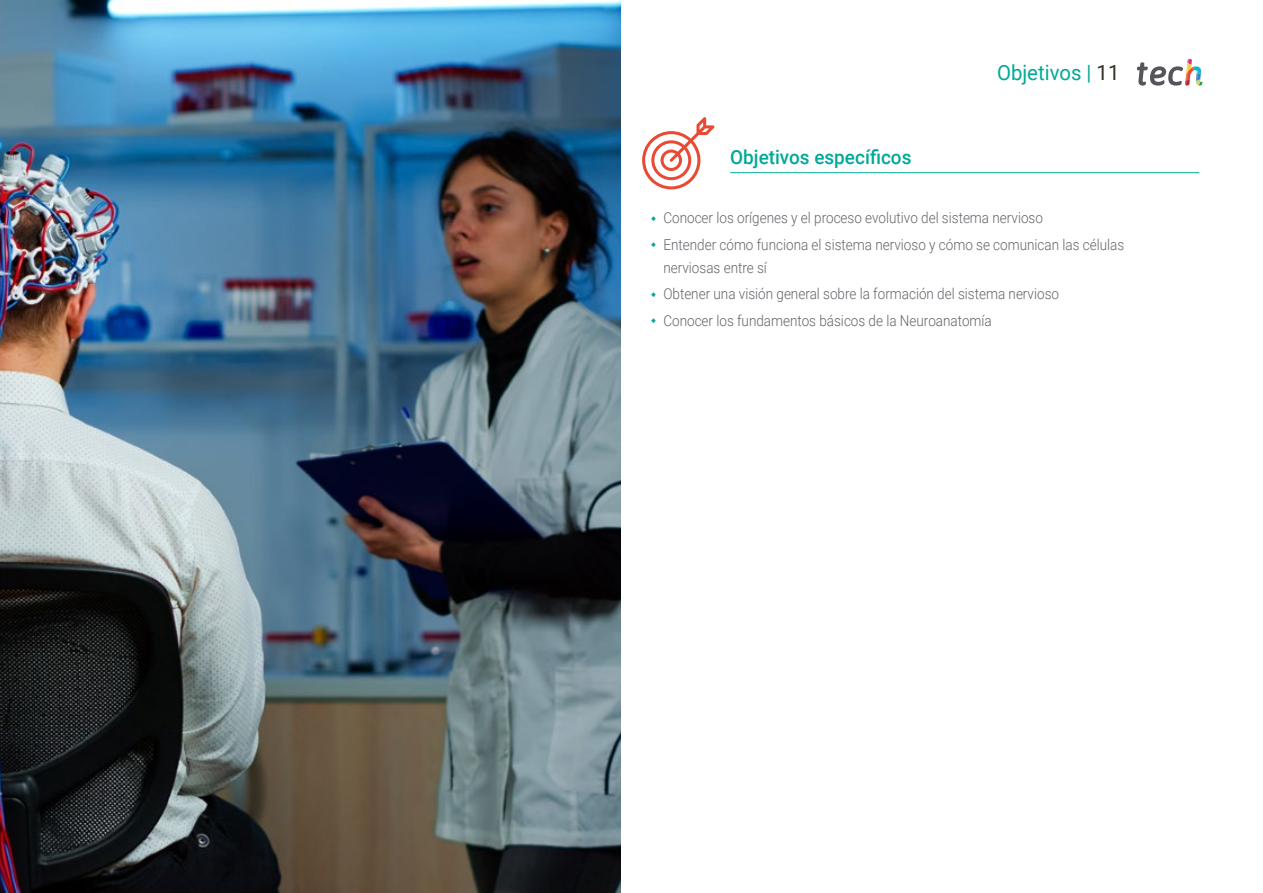
<style>
.page{position:relative;width:1263px;height:893px;background:#fff}
.page>*{position:absolute;margin:0;border:0;box-sizing:border-box;transform-origin:0 0}
.t1{font:21px "Roboto";color:#00a996}
.t2{font:500 19.5px "Roboto";color:#00a996}
.t3{font:300 15px/26.7px "Roboto";color:#61646a;scale:.9 1}
.s1{color:#312e20}
</style>
<div class="page">
<img style="left:0;top:0;width:621px;height:893px">
<hr style="left:730px;top:172px;width:469px;height:1px;background:#00a996">
<svg style="left:642px;top:117px;width:72px;height:72px"></svg>
<svg style="left:1137px;top:59px;width:65px;height:27px"></svg>
<h2 class="t2" style="left:730px;top:144px;width:183px">Objetivos específicos</h2>
<h1 class="t1" style="left:997px;top:57px;width:124px">Objetivos | <span class="s1">11</span></h1>
<p class="t3" style="left:663px;top:204px;width:514px">Conocer los orígenes y el proceso evolutivo del sistema nervioso<br>Entender cómo funciona el sistema nervioso y cómo se comunican las células</p>
<p class="t3" style="left:663px;top:253px;width:441px">nerviosas entre sí<br>Obtener una visión general sobre la formación del sistema nervioso<br>Conocer los fundamentos básicos de la Neuroanatomía</p>
</div>
